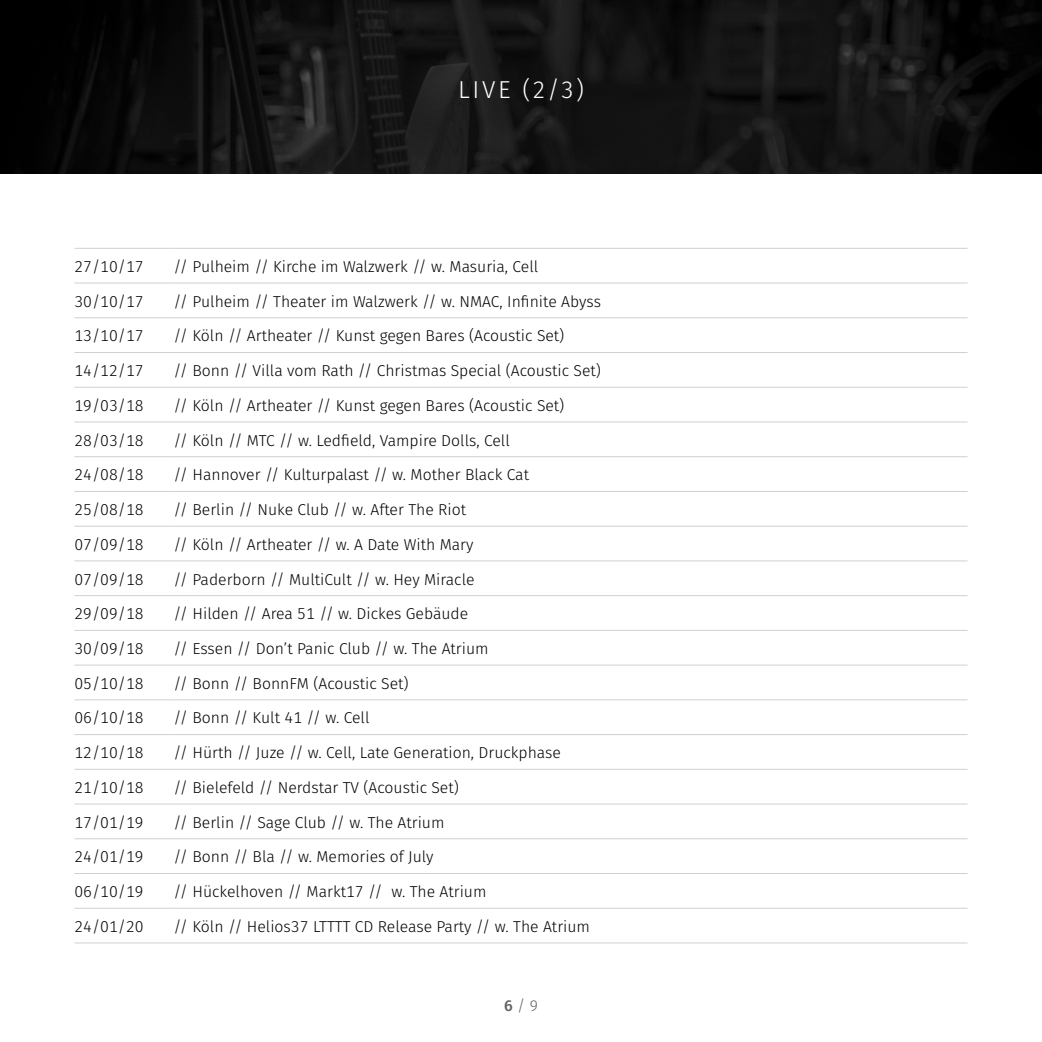
<style>
.page{position:relative;width:1042px;height:1042px;background:#fff}
.page>*{position:absolute;margin:0;border:0;box-sizing:border-box;transform-origin:0 0}
.t1{font:300 24.5px "Fira Sans";color:#fff}
.t2{font:300 15.75px "Fira Sans";color:#000}
.t3{font:300 15.75px "Fira Sans";color:#646363}
.s1{font-weight:500}
</style>
<div class="page">
<img style="left:0;top:0;width:1042px;height:174px">
<hr style="left:74px;top:248px;width:100px;height:1px;background:#cfd0d0">
<hr style="left:174px;top:248px;width:793px;height:1px;background:#cfd0d0">
<hr style="left:74px;top:283px;width:100px;height:1px;background:#cfd0d0">
<hr style="left:174px;top:283px;width:793px;height:1px;background:#cfd0d0">
<hr style="left:74px;top:317px;width:100px;height:1px;background:#cfd0d0">
<hr style="left:174px;top:317px;width:793px;height:1px;background:#cfd0d0">
<hr style="left:74px;top:352px;width:100px;height:1px;background:#cfd0d0">
<hr style="left:174px;top:352px;width:793px;height:1px;background:#cfd0d0">
<hr style="left:74px;top:387px;width:100px;height:1px;background:#cfd0d0">
<hr style="left:174px;top:387px;width:793px;height:1px;background:#cfd0d0">
<hr style="left:74px;top:422px;width:100px;height:1px;background:#cfd0d0">
<hr style="left:174px;top:422px;width:793px;height:1px;background:#cfd0d0">
<hr style="left:74px;top:456px;width:100px;height:1px;background:#cfd0d0">
<hr style="left:174px;top:456px;width:793px;height:1px;background:#cfd0d0">
<hr style="left:74px;top:491px;width:100px;height:1px;background:#cfd0d0">
<hr style="left:174px;top:491px;width:793px;height:1px;background:#cfd0d0">
<hr style="left:74px;top:526px;width:100px;height:1px;background:#cfd0d0">
<hr style="left:174px;top:526px;width:793px;height:1px;background:#cfd0d0">
<hr style="left:74px;top:560px;width:100px;height:1px;background:#cfd0d0">
<hr style="left:174px;top:560px;width:793px;height:1px;background:#cfd0d0">
<hr style="left:74px;top:595px;width:100px;height:1px;background:#cfd0d0">
<hr style="left:174px;top:595px;width:793px;height:1px;background:#cfd0d0">
<hr style="left:74px;top:630px;width:100px;height:1px;background:#cfd0d0">
<hr style="left:174px;top:630px;width:793px;height:1px;background:#cfd0d0">
<hr style="left:74px;top:665px;width:100px;height:1px;background:#cfd0d0">
<hr style="left:174px;top:665px;width:793px;height:1px;background:#cfd0d0">
<hr style="left:74px;top:699px;width:100px;height:1px;background:#cfd0d0">
<hr style="left:174px;top:699px;width:793px;height:1px;background:#cfd0d0">
<hr style="left:74px;top:734px;width:100px;height:1px;background:#cfd0d0">
<hr style="left:174px;top:734px;width:793px;height:1px;background:#cfd0d0">
<hr style="left:74px;top:769px;width:100px;height:1px;background:#cfd0d0">
<hr style="left:174px;top:769px;width:793px;height:1px;background:#cfd0d0">
<hr style="left:74px;top:804px;width:100px;height:1px;background:#cfd0d0">
<hr style="left:174px;top:804px;width:793px;height:1px;background:#cfd0d0">
<hr style="left:74px;top:838px;width:100px;height:1px;background:#cfd0d0">
<hr style="left:174px;top:838px;width:793px;height:1px;background:#cfd0d0">
<hr style="left:74px;top:873px;width:100px;height:1px;background:#cfd0d0">
<hr style="left:174px;top:873px;width:793px;height:1px;background:#cfd0d0">
<hr style="left:74px;top:908px;width:100px;height:1px;background:#cfd0d0">
<hr style="left:174px;top:908px;width:793px;height:1px;background:#cfd0d0">
<hr style="left:74px;top:942px;width:100px;height:1px;background:#cfd0d0">
<hr style="left:174px;top:942px;width:793px;height:1px;background:#cfd0d0">
<h1 class="t1" style="left:458px;top:72px;width:127px">LIVE (2/3)</h1>
<p class="t2" style="left:74px;top:255px;width:71px">27/10/17</p>
<p class="t2" style="left:174px;top:255px;width:366px">// Pulheim // Kirche im Walzwerk // w. Masuria, Cell</p>
<p class="t2" style="left:74px;top:290px;width:71px">30/10/17</p>
<p class="t2" style="left:174px;top:290px;width:429px">// Pulheim // Theater im Walzwerk // w. NMAC, Infinite Abyss</p>
<p class="t2" style="left:74px;top:325px;width:71px">13/10/17</p>
<p class="t2" style="left:174px;top:325px;width:392px">// Köln // Artheater // Kunst gegen Bares (Acoustic Set)</p>
<p class="t2" style="left:74px;top:359px;width:71px">14/12/17</p>
<p class="t2" style="left:174px;top:359px;width:429px">// Bonn // Villa vom Rath // Christmas Special (Acoustic Set)</p>
<p class="t2" style="left:74px;top:394px;width:71px">19/03/18</p>
<p class="t2" style="left:174px;top:394px;width:392px">// Köln // Artheater // Kunst gegen Bares (Acoustic Set)</p>
<p class="t2" style="left:74px;top:429px;width:71px">28/03/18</p>
<p class="t2" style="left:174px;top:429px;width:338px">// Köln // MTC // w. Ledfield, Vampire Dolls, Cell</p>
<p class="t2" style="left:74px;top:464px;width:71px">24/08/18</p>
<p class="t2" style="left:174px;top:464px;width:357px">// Hannover // Kulturpalast // w. Mother Black Cat</p>
<p class="t2" style="left:74px;top:498px;width:71px">25/08/18</p>
<p class="t2" style="left:174px;top:498px;width:294px">// Berlin // Nuke Club // w. After The Riot</p>
<p class="t2" style="left:74px;top:533px;width:71px">07/09/18</p>
<p class="t2" style="left:174px;top:533px;width:301px">// Köln // Artheater // w. A Date With Mary</p>
<p class="t2" style="left:74px;top:568px;width:71px">07/09/18</p>
<p class="t2" style="left:174px;top:568px;width:302px">// Paderborn // MultiCult // w. Hey Miracle</p>
<p class="t2" style="left:74px;top:602px;width:71px">29/09/18</p>
<p class="t2" style="left:174px;top:602px;width:296px">// Hilden // Area 51 // w. Dickes Gebäude</p>
<p class="t2" style="left:74px;top:637px;width:71px">30/09/18</p>
<p class="t2" style="left:174px;top:637px;width:316px">// Essen // Don’t Panic Club // w. The Atrium</p>
<p class="t2" style="left:74px;top:672px;width:71px">05/10/18</p>
<p class="t2" style="left:174px;top:672px;width:237px">// Bonn // BonnFM (Acoustic Set)</p>
<p class="t2" style="left:74px;top:707px;width:71px">06/10/18</p>
<p class="t2" style="left:174px;top:707px;width:197px">// Bonn // Kult 41 // w. Cell</p>
<p class="t2" style="left:74px;top:741px;width:71px">12/10/18</p>
<p class="t2" style="left:174px;top:741px;width:389px">// Hürth // Juze // w. Cell, Late Generation, Druckphase</p>
<p class="t2" style="left:74px;top:776px;width:71px">21/10/18</p>
<p class="t2" style="left:174px;top:776px;width:287px">// Bielefeld // Nerdstar TV (Acoustic Set)</p>
<p class="t2" style="left:74px;top:811px;width:71px">17/01/19</p>
<p class="t2" style="left:174px;top:811px;width:272px">// Berlin // Sage Club // w. The Atrium</p>
<p class="t2" style="left:74px;top:846px;width:71px">24/01/19</p>
<p class="t2" style="left:174px;top:846px;width:261px">// Bonn // Bla // w. Memories of July</p>
<p class="t2" style="left:74px;top:880px;width:71px">06/10/19</p>
<p class="t2" style="left:174px;top:880px;width:314px">// Hückelhoven // Markt17 // w. The Atrium</p>
<p class="t2" style="left:74px;top:915px;width:71px">24/01/20</p>
<p class="t2" style="left:174px;top:915px;width:418px">// Köln // Helios37 LTTTT CD Release Party // w. The Atrium</p>
<p class="t3" style="left:504px;top:994px;width:35px"><span class="s1">6</span> / 9</p>
</div>
